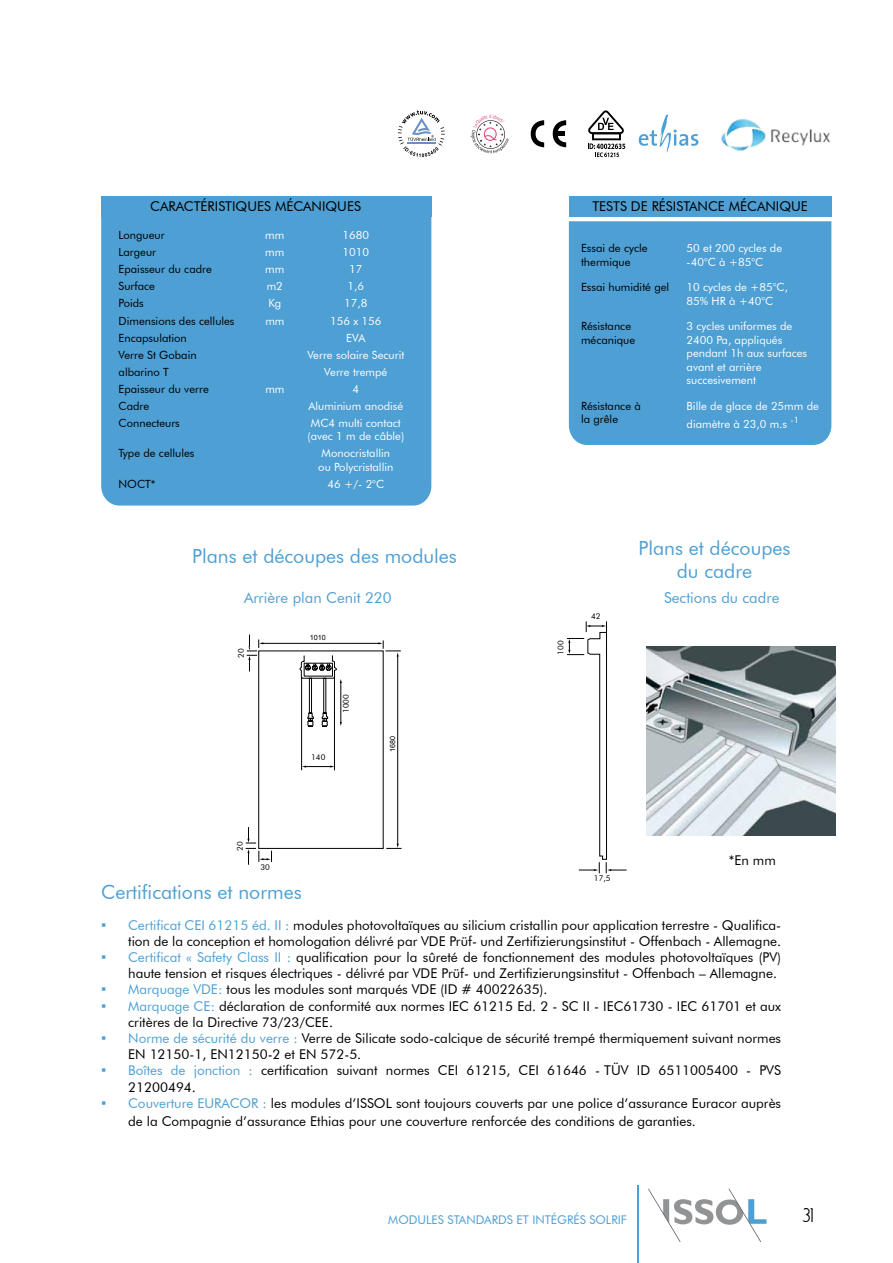
<style>
.page{position:relative;width:893px;height:1263px;background:#fff}
.page>*{position:absolute;margin:0;border:0;box-sizing:border-box;transform-origin:0 0}
.t1{font:19.5px/23.4px "Futura BT";color:#4e9fd3;text-align:center}
.t2{font:16.5px "Y2 K Neophyte";color:#000}
.t3{font:15px "Futura BT";color:#4e9fd3}
.t4{font:13.5px/16.2px "Futura BT";color:#000}
.t5{font:12px "Futura BT";color:#4e9fd3}
.t6{font:11.25px/13.5px "Futura BT";color:#fff}
.t7{font:11.25px/13.5px "Futura BT";color:#000}
.t8{font:7.95px "Futura BT";color:#000}
.t9{font:7.2px "Arial";color:#000}
.s1{font-family:"Arial";font-size:15px;color:#4e9fd3}
.s2{color:#4e9fd3}
</style>
<div class="page">
<svg style="left:531px;top:120px;width:13px;height:27px"></svg>
<svg style="left:553px;top:120px;width:13px;height:27px"></svg>
<div style="left:554px;top:131px;width:11px;height:5px;background:#000"></div>
<svg style="left:398px;top:110px;width:47px;height:47px"></svg>
<svg style="left:588px;top:110px;width:37px;height:47px"></svg>
<svg style="left:471px;top:114px;width:38px;height:39px"></svg>
<svg style="left:639px;top:114px;width:59px;height:39px"></svg>
<img style="left:721px;top:119px;width:110px;height:32px">
<hr style="left:638px;top:1185px;width:1px;height:78px;background:#4e9fd3">
<svg style="left:648px;top:1188px;width:118px;height:54px"></svg>
<div style="left:569px;top:196px;width:262px;height:21px;background:#4e9fd3"></div>
<div style="left:569px;top:221px;width:262px;height:224px;background:#4e9fd3"></div>
<div style="left:101px;top:196px;width:330px;height:21px;background:#4e9fd3"></div>
<div style="left:101px;top:217px;width:330px;height:288px;background:#4e9fd3"></div>
<img style="left:647px;top:647px;width:189px;height:188px">
<svg style="left:567px;top:621px;width:60px;height:252px"></svg>
<svg style="left:246px;top:635px;width:156px;height:230px"></svg>
<p class="t4" style="left:150px;top:198px;width:19px">Caract</p>
<p class="t4" style="left:201px;top:198px;width:15px">éristiques</p>
<p class="t4" style="left:275px;top:198px;width:28px">mécaniques</p>
<p class="t4" style="left:592px;top:198px;width:15px">Tests</p>
<p class="t4" style="left:631px;top:198px;width:44px">de résistance</p>
<p class="t4" style="left:729px;top:198px;width:28px">mécanique</p>
<p class="t7" style="left:119px;top:228px;width:48px">Longueur</p>
<p class="t6" style="left:265px;top:228px;width:21px">mm</p>
<p class="t6" style="left:343px;top:228px;width:28px">1680</p>
<p class="t7" style="left:119px;top:245px;width:39px">Largeur</p>
<p class="t6" style="left:265px;top:245px;width:21px">mm</p>
<p class="t6" style="left:343px;top:245px;width:28px">1010</p>
<p class="t7" style="left:119px;top:262px;width:95px">Epaisseur du cadre</p>
<p class="t6" style="left:265px;top:262px;width:21px">mm</p>
<p class="t6" style="left:349px;top:262px;width:15px">17</p>
<p class="t7" style="left:119px;top:280px;width:38px">Surface</p>
<p class="t6" style="left:267px;top:280px;width:18px">m2</p>
<p class="t6" style="left:348px;top:280px;width:18px">1,6</p>
<p class="t7" style="left:119px;top:297px;width:27px">Poids</p>
<p class="t6" style="left:268px;top:297px;width:15px">Kg</p>
<p class="t6" style="left:344px;top:297px;width:25px">17,8</p>
<p class="t7" style="left:119px;top:314px;width:117px">Dimensions des cellules</p>
<p class="t6" style="left:265px;top:314px;width:21px">mm</p>
<p class="t6" style="left:330px;top:314px;width:53px">156 x 156</p>
<p class="t7" style="left:119px;top:331px;width:70px">Encapsulation</p>
<p class="t6" style="left:346px;top:331px;width:21px">EVA</p>
<p class="t7" style="left:119px;top:348px;width:80px">Verre St Gobain</p>
<p class="t6" style="left:307px;top:348px;width:98px">Verre solaire Securit</p>
<p class="t7" style="left:119px;top:365px;width:52px">albarino T</p>
<p class="t6" style="left:324px;top:365px;width:65px">Verre trempé</p>
<p class="t7" style="left:119px;top:382px;width:92px">Epaisseur du verre</p>
<p class="t6" style="left:265px;top:382px;width:21px">mm</p>
<p class="t6" style="left:353px;top:382px;width:8px">4</p>
<p class="t7" style="left:119px;top:399px;width:32px">Cadre</p>
<p class="t6" style="left:308px;top:399px;width:96px">Aluminium anodisé</p>
<p class="t7" style="left:119px;top:416px;width:63px">Connecteurs</p>
<p class="t6" style="left:307px;top:416px;width:98px;text-align:center">MC4 multi contact (avec 1 m de câble)</p>
<p class="t7" style="left:119px;top:447px;width:77px">Type de cellules</p>
<p class="t6" style="left:318px;top:447px;width:77px">Monocristallin ou Polycristallin</p>
<p class="t7" style="left:119px;top:477px;width:39px">NOCT*</p>
<p class="t6" style="left:328px;top:477px;width:58px">46 +/- 2°C</p>
<p class="t7" style="left:581px;top:241px;width:68px">Essai de cycle thermique</p>
<p class="t6" style="left:687px;top:241px;width:97px">50 et 200 cycles de -40°C à +85°C</p>
<p class="t7" style="left:581px;top:280px;width:90px">Essai humidité gel</p>
<p class="t6" style="left:687px;top:280px;width:103px">10 cycles de +85°C,<br>85% HR à +40°C</p>
<p class="t7" style="left:581px;top:319px;width:56px">Résistance mécanique</p>
<p class="t6" style="left:687px;top:319px;width:122px">3 cycles uniformes de<br>2400 Pa, appliqués pendant 1h aux surfaces avant et arrière succesivement</p>
<p class="t7" style="left:581px;top:399px;width:61px">Résistance à la grêle</p>
<p class="t6" style="left:687px;top:397px;width:134px;line-height:18px">Bille de glace de 25mm de diamètre à 23,0 m.s <sup>-1</sup></p>
<h1 class="t1" style="left:192px;top:544px;width:266px">Plans et découpes des modules</h1>
<h1 class="t1" style="left:638px;top:536px;width:153px">Plans et découpes du cadre</h1>
<p class="t8" style="left:591px;top:611px;width:11px">42</p>
<p class="t8" style="left:556px;top:655px;width:16px;rotate:-90deg">100</p>
<p class="t3" style="left:244px;top:588px;width:149px">Arrière plan Cenit 220</p>
<p class="t3" style="left:664px;top:588px;width:117px">Sections du cadre</p>
<p class="t9" style="left:310px;top:633px;width:18px">1010</p>
<p class="t8" style="left:236px;top:658px;width:11px;rotate:-90deg">20</p>
<p class="t8" style="left:311px;top:752px;width:16px">140</p>
<p class="t8" style="left:341px;top:713px;width:20px;rotate:-90deg">1000</p>
<p class="t8" style="left:235px;top:850px;width:11px;rotate:-90deg">20</p>
<p class="t8" style="left:260px;top:862px;width:11px">30</p>
<h1 class="t1" style="left:101px;top:880px;width:202px">Certifications et normes</h1>
<p class="t9" style="left:388px;top:752px;width:18px;rotate:-90deg">1680</p>
<p class="t8" style="left:594px;top:873px;width:18px">17,5</p>
<p class="t4" style="left:729px;top:852px;width:49px">*En mm</p>
<p class="t4" style="left:101px;top:917px;width:681px;text-align:right"><span class="s1">▪</span> <span class="s2">Certificat CEI 61215 éd. II :</span> modules photovoltaïques au silicium cristallin pour application terrestre - Qualifica&shy;tion de la conception et homologation délivré par VDE Prüf- und Zertifizierungsinstitut - Offenbach - Allemagne.</p>
<p class="t4" style="left:128px;top:949px;width:654px;text-indent:-27px"><span class="s1">▪</span> <span class="s2">Certificat « Safety Class II :</span> qualification pour la sûreté de fonctionnement des modules photovoltaïques (PV) haute tension et risques électriques - délivré par VDE Prüf- und Zertifizierungsinstitut - Offenbach – Allemagne.</p>
<p class="t4" style="left:101px;top:981px;width:448px"><span class="s1">▪</span> <span class="s2">Marquage VDE:</span> tous les modules sont marqués VDE (ID # 40022635).</p>
<p class="t4" style="left:128px;top:998px;width:654px;text-indent:-27px"><span class="s1">▪</span> <span class="s2">Marquage CE:</span> déclaration de conformité aux normes IEC 61215 Ed. 2 - SC II - IEC61730 - IEC 61701 et aux critères de la Directive 73/23/CEE.</p>
<p class="t4" style="left:128px;top:1030px;width:654px;text-indent:-27px"><span class="s1">▪</span> <span class="s2">Norme de sécurité du verre :</span> Verre de Silicate sodo-calcique de sécurité trempé thermiquement suivant normes<br>EN 12150-1, EN12150-2 et EN 572-5.</p>
<p class="t4" style="left:128px;top:1062px;width:654px;text-indent:-27px"><span class="s1">▪</span> <span class="s2">Boîtes de jonction :</span> certification suivant normes CEI 61215, CEI 61646 - TÜV ID 6511005400 - PVS<br>21200494.</p>
<p class="t4" style="left:128px;top:1094px;width:654px;line-height:18px;text-indent:-27px"><span class="s1">▪</span> <span class="s2">Couverture EURACOR :</span> les modules d’ISSOL sont toujours couverts par une police d’assurance Euracor auprès de la Compagnie d’assurance Ethias pour une couverture renforcée des conditions de garanties.</p>
<p class="t5" style="left:388px;top:1212px;width:19px">Modules</p>
<p class="t5" style="left:448px;top:1212px;width:9px">standards</p>
<p class="t5" style="left:517px;top:1212px;width:112px">et intégrés SOLRIF</p>
<p class="t2" style="left:803px;top:1203px;width:12px">31</p>
</div>
